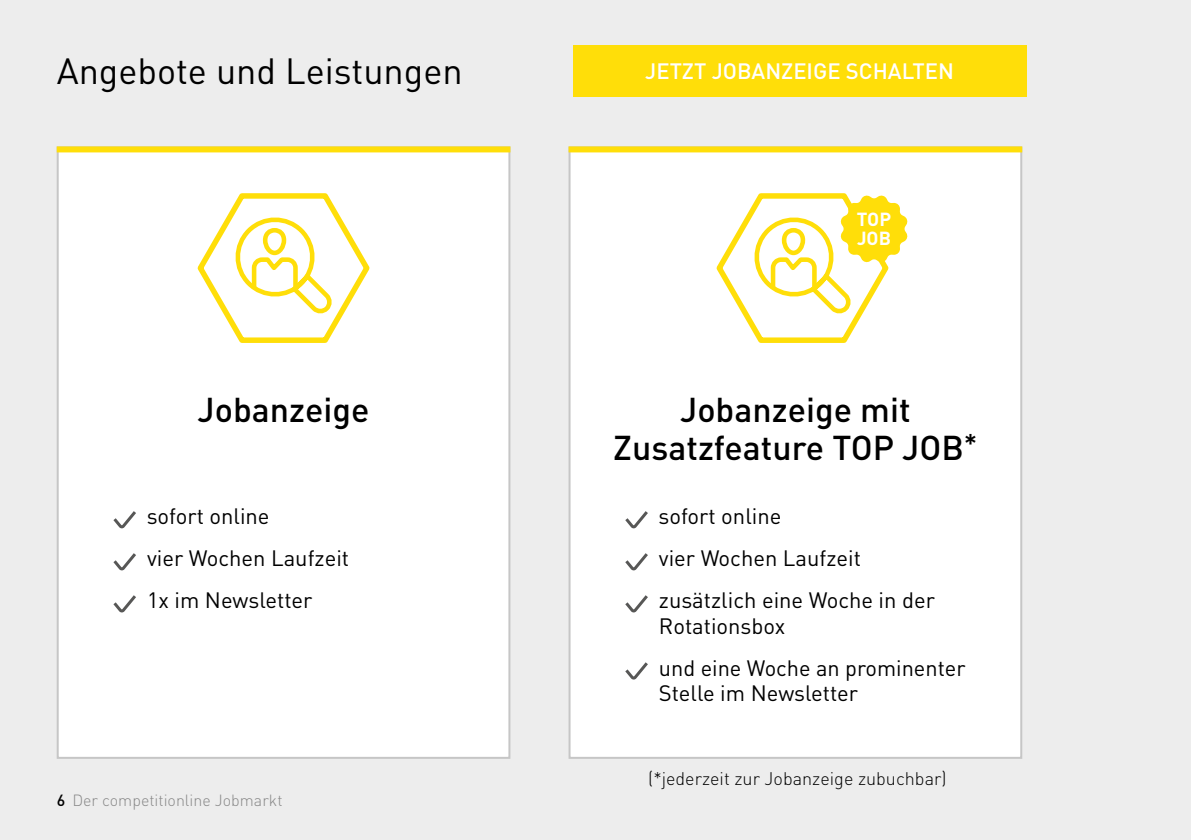
<style>
.page{position:relative;width:1191px;height:840px;background:#fff}
.page>*{position:absolute;margin:0;border:0;box-sizing:border-box;transform-origin:0 0}
.t1{font:36px "DIN Pro";color:#000}
.t2{font:500 34px/38px "DIN Pro";color:#000;text-align:center}
.t3{font:22px/42px "DIN Pro";color:#000}
.t4{font:500 22px "DIN Pro";color:#fff}
.t5{font:700 18.8px/18.8px "DIN Pro";color:#fff}
.t6{font:300 18px "DIN Pro";color:#000}
.t7{font:300 16px "DIN Pro";color:#878787}
.s1{font-weight:500;color:#000}
</style>
<div class="page">
<div style="left:0;top:0;width:1191px;height:839px;background:#ededed"></div>
<div style="left:57px;top:146px;width:453px;height:612px;background:#fff;border:2px solid #c6c6c6"></div>
<svg style="left:113px;top:511px;width:23px;height:18px"></svg>
<svg style="left:113px;top:553px;width:23px;height:18px"></svg>
<svg style="left:113px;top:595px;width:23px;height:18px"></svg>
<div style="left:57px;top:146px;width:453px;height:6px;background:#ffde09"></div>
<svg style="left:197px;top:193px;width:173px;height:150px"></svg>
<div style="left:568px;top:146px;width:454px;height:612px;background:#fff;border:2px solid #c6c6c6"></div>
<svg style="left:625px;top:511px;width:23px;height:18px"></svg>
<svg style="left:625px;top:553px;width:23px;height:18px"></svg>
<svg style="left:625px;top:595px;width:23px;height:18px"></svg>
<svg style="left:625px;top:662px;width:23px;height:18px"></svg>
<div style="left:568px;top:146px;width:454px;height:6px;background:#ffde09"></div>
<svg style="left:716px;top:193px;width:192px;height:150px"></svg>
<div style="left:573px;top:45px;width:453px;height:52px;background:#ffde09"></div>
<h1 class="t1" style="left:57px;top:47px;width:407px">Angebote und Leistungen</h1>
<h2 class="t2" style="left:198px;top:387px;width:173px">Jobanzeige</h2>
<p class="t4" style="left:645px;top:53px;width:310px">JETZT JOBANZEIGE SCHALTEN</p>
<p class="t5" style="left:857px;top:208px;width:36px">TOP<br>JOB</p>
<h2 class="t2" style="left:613px;top:387px;width:366px">Jobanzeige mit<br>Zusatzfeature TOP JOB<sup>*</sup></h2>
<p class="t3" style="left:147px;top:494px;width:204px">sofort online<br>vier Wochen Laufzeit<br>1x im Newsletter</p>
<p class="t3" style="left:658px;top:494px;width:278px">sofort online<br>vier Wochen Laufzeit zusätzlich eine Woche in der</p>
<p class="t3" style="left:659px;top:603px;width:308px">Rotationsbox<br>und eine Woche an prominenter</p>
<p class="t3" style="left:659px;top:670px;width:201px">Stelle im Newsletter</p>
<p class="t7" style="left:57px;top:787px;width:227px"><span class="s1">6</span> Der competitionline Jobmarkt</p>
<p class="t6" style="left:648px;top:763px;width:300px">(*jederzeit zur Jobanzeige zubuchbar)</p>
</div>
